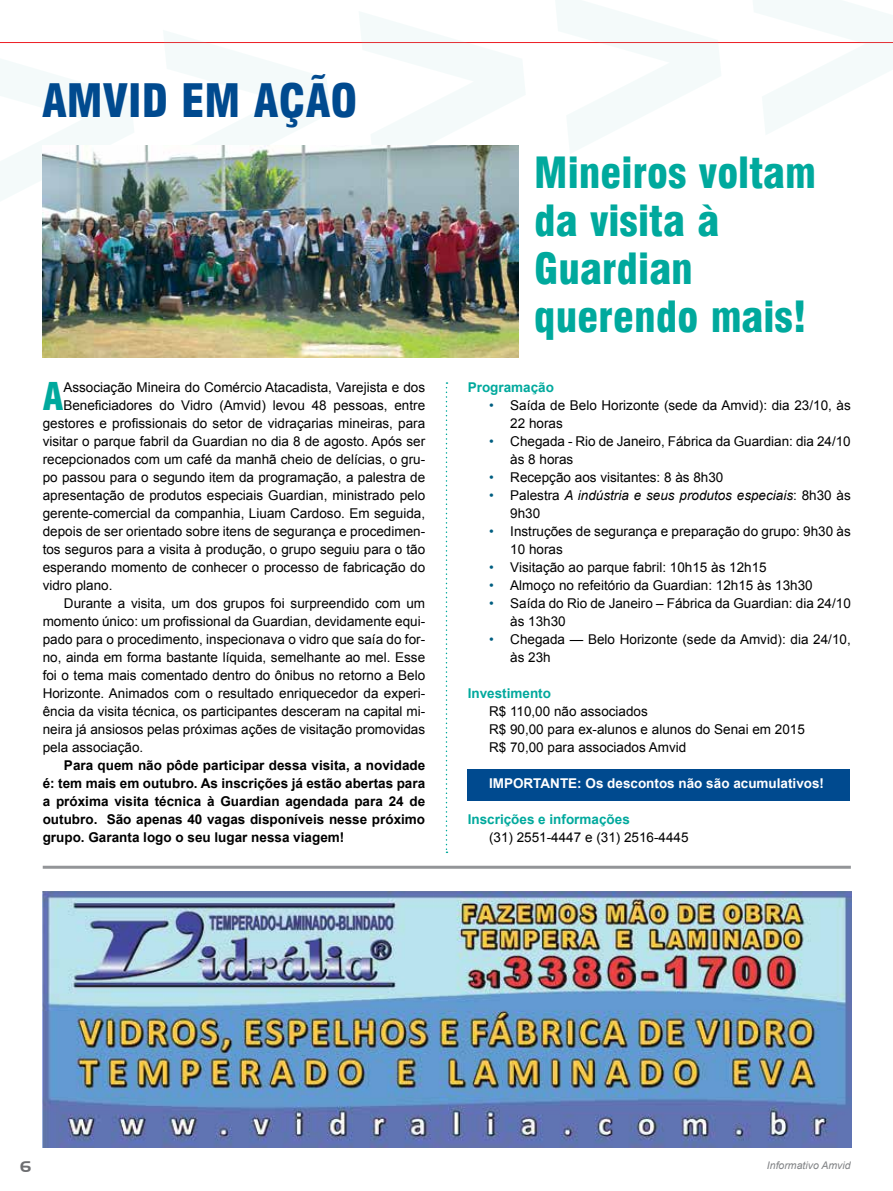
<style>
.page{position:relative;width:893px;height:1191px;background:#fff}
.page>*{position:absolute;margin:0;border:0;box-sizing:border-box;transform-origin:0 0}
.t1{font:45px "Corporate Black SWFTE";color:#004a8f}
.t2{font:42px/48px "Corporate Black SWFTE";color:#00a99d}
.t3{font:37.35px "Corporate Black SWFTE";color:#00a99d}
.t4{font:15px "Aero Regular SWFTE";color:#6d6e71}
.t5{font:13.5px/18px "Arial";color:#000}
.t6{font:700 13.5px/18px "Arial";color:#000;text-align:justify}
.t7{font:italic 13.5px/18px "Arial";color:#000}
.t8{font:700 13.5px "Arial";color:#00a99d}
.t9{font:700 13.5px "Arial";color:#fff}
.t10{font:italic 10.5px "Arial";color:#808285}
.s1{color:#005e81}
.s2{font-style:normal;color:#005e81}
.s3{font-style:normal}
</style>
<div class="page">
<hr style="left:0;top:42px;width:893px;height:1px;background:#ed1d24">
<div style="left:468px;top:769px;width:382px;height:31px;background:#004a8f"></div>
<img style="left:43px;top:891px;width:809px;height:256px">
<hr style="left:43px;top:865px;width:808px;height:3px;background:#939598">
<svg style="left:446px;top:382px;width:1px;height:471px"></svg>
<img style="left:43px;top:145px;width:475px;height:212px">
<h1 class="t1" style="left:42px;top:74px;width:317px">AMVID EM AÇÃO</h1>
<h3 class="t3" style="left:43px;top:374px;width:22px">A</h3>
<p class="t5" style="left:63px;top:378px;width:363px">Associação Mineira do Comércio Atacadista, Varejista e dos</p>
<p class="t5" style="left:63px;top:396px;width:363px">Beneficiadores do Vidro (Amvid) levou 48 pessoas, entre</p>
<p class="t5" style="left:43px;top:414px;width:384px">gestores e profissionais do setor de vidraçarias mineiras, para</p>
<p class="t5" style="left:43px;top:432px;width:384px">visitar o parque fabril da Guardian no dia 8 de agosto. Após ser</p>
<p class="t5" style="left:43px;top:450px;width:384px">recepcionados com um café da manhã cheio de delícias, o gru-</p>
<p class="t5" style="left:43px;top:468px;width:384px">po passou para o segundo item da programação, a palestra de</p>
<p class="t5" style="left:43px;top:486px;width:384px">apresentação de produtos especiais Guardian, ministrado pelo</p>
<p class="t5" style="left:43px;top:504px;width:384px">gerente-comercial da companhia, Liuam Cardoso. Em seguida,</p>
<p class="t5" style="left:43px;top:522px;width:384px">depois de ser orientado sobre itens de segurança e procedimen-</p>
<p class="t5" style="left:43px;top:540px;width:384px">tos seguros para a visita à produção, o grupo seguiu para o tão</p>
<p class="t5" style="left:43px;top:558px;width:384px">esperando momento de conhecer o processo de fabricação do</p>
<p class="t5" style="left:43px;top:576px;width:71px">vidro plano.</p>
<p class="t5" style="left:64px;top:594px;width:363px">Durante a visita, um dos grupos foi surpreendido com um</p>
<p class="t5" style="left:43px;top:612px;width:384px">momento único: um profissional da Guardian, devidamente equi-</p>
<p class="t5" style="left:43px;top:630px;width:384px">pado para o procedimento, inspecionava o vidro que saía do for-</p>
<p class="t5" style="left:43px;top:648px;width:384px">no, ainda em forma bastante líquida, semelhante ao mel. Esse</p>
<p class="t5" style="left:43px;top:666px;width:384px">foi o tema mais comentado dentro do ônibus no retorno a Belo</p>
<p class="t5" style="left:43px;top:684px;width:384px">Horizonte. Animados com o resultado enriquecedor da experi-</p>
<p class="t5" style="left:43px;top:702px;width:384px">ência da visita técnica, os participantes desceram na capital mi-</p>
<p class="t5" style="left:43px;top:720px;width:384px">neira já ansiosos pelas próximas ações de visitação promovidas</p>
<p class="t5" style="left:43px;top:738px;width:102px">pela associação.</p>
<p class="t6" style="left:43px;top:757px;width:384px;text-indent:21px">Para quem não pôde participar dessa visita, a novidade é: tem mais em outubro. As inscrições já estão abertas para a próxima visita técnica à Guardian agendada para 24 de outubro. São apenas 40 vagas disponíveis nesse próximo grupo. Garanta logo o seu lugar nessa viagem!</p>
<h2 class="t2" style="left:534px;top:149px;width:283px">Mineiros voltam da visita à<br>Guardian querendo mais!</h2>
<p class="t8" style="left:468px;top:378px;width:88px">Programação</p>
<p class="t5" style="left:510px;top:396px;width:342px;text-indent:-21px"><span class="s1">•</span> Saída de Belo Horizonte (sede da Amvid): dia 23/10, às<br>22 horas</p>
<p class="t5" style="left:510px;top:432px;width:342px;text-indent:-21px"><span class="s1">•</span> Chegada - Rio de Janeiro, Fábrica da Guardian: dia 24/10 às 8 horas</p>
<p class="t5" style="left:489px;top:468px;width:236px"><span class="s1">•</span> Recepção aos visitantes: 8 às 8h30</p>
<p class="t7" style="left:510px;top:486px;width:342px;text-indent:-21px"><span class="s2">•</span> <span class="s3">Palestra</span> A indústria e seus produtos especiais<span class="s3">: 8h30 às<br>9h30</span></p>
<p class="t5" style="left:510px;top:522px;width:342px;text-indent:-21px"><span class="s1">•</span> Instruções de segurança e preparação do grupo: 9h30 às<br>10 horas</p>
<p class="t5" style="left:489px;top:558px;width:279px"><span class="s1">•</span> Visitação ao parque fabril: 10h15 às 12h15</p>
<p class="t5" style="left:489px;top:576px;width:325px"><span class="s1">•</span> Almoço no refeitório da Guardian: 12h15 às 13h30</p>
<p class="t5" style="left:510px;top:594px;width:342px;text-indent:-21px"><span class="s1">•</span> Saída do Rio de Janeiro – Fábrica da Guardian: dia 24/10 às 13h30</p>
<p class="t5" style="left:510px;top:630px;width:342px;text-indent:-21px"><span class="s1">•</span> Chegada — Belo Horizonte (sede da Amvid): dia 24/10, às 23h</p>
<p class="t8" style="left:468px;top:684px;width:85px">Investimento</p>
<p class="t5" style="left:489px;top:702px;width:317px">R$ 110,00 não associados<br>R$ 90,00 para ex-alunos e alunos do Senai em 2015<br>R$ 70,00 para associados Amvid</p>
<p class="t9" style="left:489px;top:774px;width:337px">IMPORTANTE: Os descontos não são acumulativos!</p>
<p class="t8" style="left:468px;top:810px;width:164px">Inscrições e informações</p>
<p class="t5" style="left:489px;top:828px;width:201px">(31) 2551-4447 e (31) 2516-4445</p>
<p class="t4" style="left:20px;top:1157px;width:12px">6</p>
<p class="t10" style="left:767px;top:1158px;width:85px">Informativo Amvid</p>
</div>
